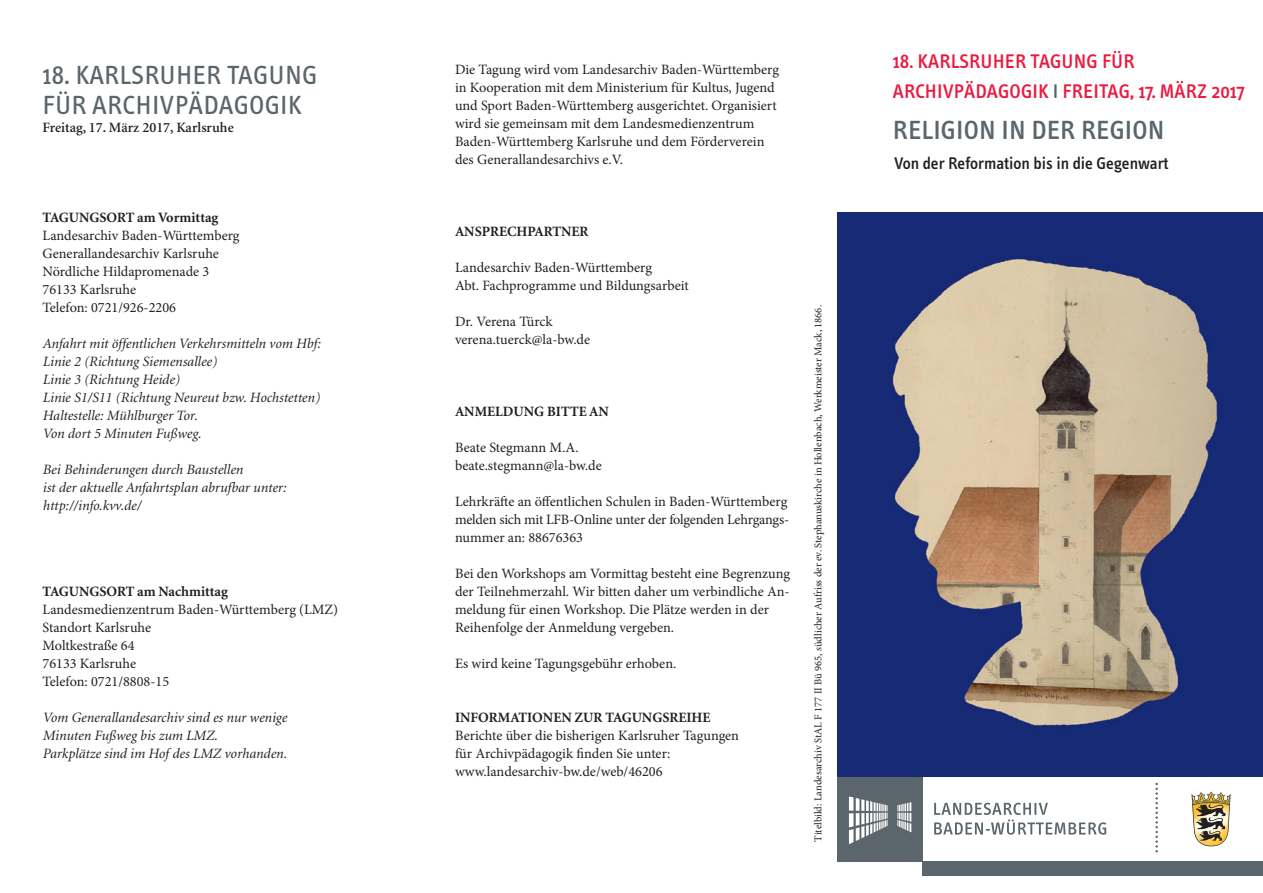
<style>
.page{position:relative;width:1263px;height:893px;background:#fff}
.page>*{position:absolute;margin:0;border:0;box-sizing:border-box;transform-origin:0 0}
.t1{font:27px/30px "Info Text";letter-spacing:.005em;color:#5b666c}
.t2{font:500 27px "Info Text";letter-spacing:.005em;color:#5b666c}
.t3{font:500 20.25px/29.2px "Info Text";letter-spacing:.005em;color:#eb1940}
.t4{font:500 17.4px "Info Text";color:#231f20}
.t5{font:14.25px/18px "Minion Pro";color:#231f20}
.t6{font:italic 14.25px "Minion";color:#231f20}
.t7{font:700 14.25px "Minion";color:#231f20}
.t8{font:600 14.25px "Minion";color:#231f20}
.t9{font:10.5px "Minion Pro";letter-spacing:-.005em;color:#231f20}
.s1{color:#5b666c}
</style>
<div class="page">
<div style="left:923px;top:861px;width:340px;height:15px;background:#5b666c"></div>
<div style="left:838px;top:776px;width:85px;height:85px;background:#5b666c"></div>
<svg style="left:849px;top:797px;width:62px;height:47px"></svg>
<svg style="left:934px;top:803px;width:172px;height:32px"></svg>
<svg style="left:1191px;top:792px;width:39px;height:54px"></svg>
<svg style="left:1155px;top:783px;width:3px;height:69px"></svg>
<img style="left:838px;top:213px;width:425px;height:563px">
<p class="t1" style="left:43px;top:60px;width:276px">18. KARLSRUHER TAGUNG<br>FÜR ARCHIVPÄDAGOGIK</p>
<p class="t8" style="left:43px;top:120px;width:193px">Freitag, 17. März 2017, Karlsruhe</p>
<p class="t7" style="left:43px;top:210px;width:177px">TAGUNGSORT am Vormittag</p>
<p class="t5" style="left:43px;top:227px;width:199px">Landesarchiv Baden-Württemberg</p>
<p class="t5" style="left:43px;top:245px;width:178px">Generallandesarchiv Karlsruhe</p>
<p class="t5" style="left:43px;top:263px;width:168px">Nördliche Hildapromenade 3</p>
<p class="t5" style="left:43px;top:281px;width:95px">76133 Karlsruhe</p>
<p class="t5" style="left:43px;top:299px;width:135px">Telefon: 0721/926-2206</p>
<p class="t6" style="left:43px;top:336px;width:279px">Anfahrt mit öffentlichen Verkehrsmitteln vom Hbf:</p>
<p class="t6" style="left:43px;top:354px;width:176px">Linie 2 (Richtung Siemensallee)</p>
<p class="t6" style="left:43px;top:372px;width:139px">Linie 3 (Richtung Heide)</p>
<p class="t6" style="left:43px;top:390px;width:279px">Linie S1/S11 (Richtung Neureut bzw. Hochstetten)</p>
<p class="t6" style="left:43px;top:408px;width:156px">Haltestelle: Mühlburger Tor.</p>
<p class="t6" style="left:43px;top:426px;width:160px">Von dort 5 Minuten Fußweg.</p>
<p class="t6" style="left:43px;top:462px;width:202px">Bei Behinderungen durch Baustellen</p>
<p class="t6" style="left:43px;top:480px;width:245px">ist der aktuelle Anfahrtsplan abrufbar unter:</p>
<p class="t6" style="left:43px;top:498px;width:100px">http://info.kvv.de/</p>
<p class="t7" style="left:43px;top:584px;width:187px">TAGUNGSORT am Nachmittag</p>
<p class="t5" style="left:43px;top:600px;width:297px">Landesmedienzentrum Baden-Württemberg (LMZ)</p>
<p class="t5" style="left:43px;top:618px;width:110px">Standort Karlsruhe</p>
<p class="t5" style="left:43px;top:636px;width:94px">Moltkestraße 64</p>
<p class="t5" style="left:43px;top:654px;width:95px">76133 Karlsruhe</p>
<p class="t5" style="left:43px;top:672px;width:128px">Telefon: 0721/8808-15</p>
<p class="t6" style="left:43px;top:710px;width:246px">Vom Generallandesarchiv sind es nur wenige</p>
<p class="t6" style="left:43px;top:728px;width:177px">Minuten Fußweg bis zum LMZ.</p>
<p class="t6" style="left:43px;top:746px;width:246px">Parkplätze sind im Hof des LMZ vorhanden.</p>
<p class="t5" style="left:455px;top:61px;width:326px">Die Tagung wird vom Landesarchiv Baden-Württemberg in Kooperation mit dem Ministerium für Kultus, Jugend und Sport Baden-Württemberg ausgerichtet. Organisiert wird sie gemeinsam mit dem Landesmedienzentrum Baden-Württemberg Karlsruhe und dem Förderverein des Generallandesarchivs e.V.</p>
<p class="t7" style="left:455px;top:224px;width:135px">ANSPRECHPARTNER</p>
<p class="t5" style="left:455px;top:259px;width:199px">Landesarchiv Baden-Württemberg</p>
<p class="t5" style="left:455px;top:277px;width:235px">Abt. Fachprogramme und Bildungsarbeit</p>
<p class="t5" style="left:455px;top:313px;width:99px">Dr. Verena Türck</p>
<p class="t5" style="left:455px;top:331px;width:137px">verena.tuerck@la-bw.de</p>
<p class="t7" style="left:455px;top:404px;width:155px">ANMELDUNG BITTE AN</p>
<p class="t5" style="left:455px;top:439px;width:125px">Beate Stegmann M.A.</p>
<p class="t5" style="left:455px;top:457px;width:148px">beate.stegmann@la-bw.de</p>
<p class="t5" style="left:455px;top:493px;width:336px">Lehrkräfte an öffentlichen Schulen in Baden-Württemberg melden sich mit LFB-Online unter der folgenden Lehrgangs-</p>
<p class="t5" style="left:455px;top:529px;width:130px">nummer an: 88676363</p>
<p class="t5" style="left:455px;top:565px;width:337px">Bei den Workshops am Vormittag besteht eine Begrenzung der Teilnehmerzahl. Wir bitten daher um verbindliche An&shy;meldung für einen Workshop. Die Plätze werden in der Reihenfolge der Anmeldung vergeben.</p>
<p class="t5" style="left:455px;top:655px;width:223px">Es wird keine Tagungsgebühr erhoben.</p>
<p class="t7" style="left:455px;top:710px;width:257px">INFORMATIONEN ZUR TAGUNGSREIHE</p>
<p class="t5" style="left:455px;top:727px;width:286px">Berichte über die bisherigen Karlsruher Tagungen</p>
<p class="t5" style="left:455px;top:745px;width:217px">für Archivpädagogik finden Sie unter:</p>
<p class="t5" style="left:455px;top:763px;width:209px">www.landesarchiv-bw.de/web/46206</p>
<p class="t9" style="left:811px;top:842px;width:538px;rotate:-90deg">Titelbild: Landesarchiv StAL F 177 II Bü 965, südlicher Aufriss der ev. Stephanuskirche in Hollenbach, Werkmeister Mack, 1866.</p>
<p class="t3" style="left:893px;top:47px;width:353px">18. KARLSRUHER TAGUNG FÜR<br>ARCHIVPÄDAGOGIK <span class="s1">I</span> FREITAG, 17. MÄRZ 2017</p>
<p class="t2" style="left:893px;top:115px;width:273px">RELIGION IN DER REGION</p>
<p class="t4" style="left:894px;top:154px;width:276px">Von der Reformation bis in die Gegenwart</p>
</div>
